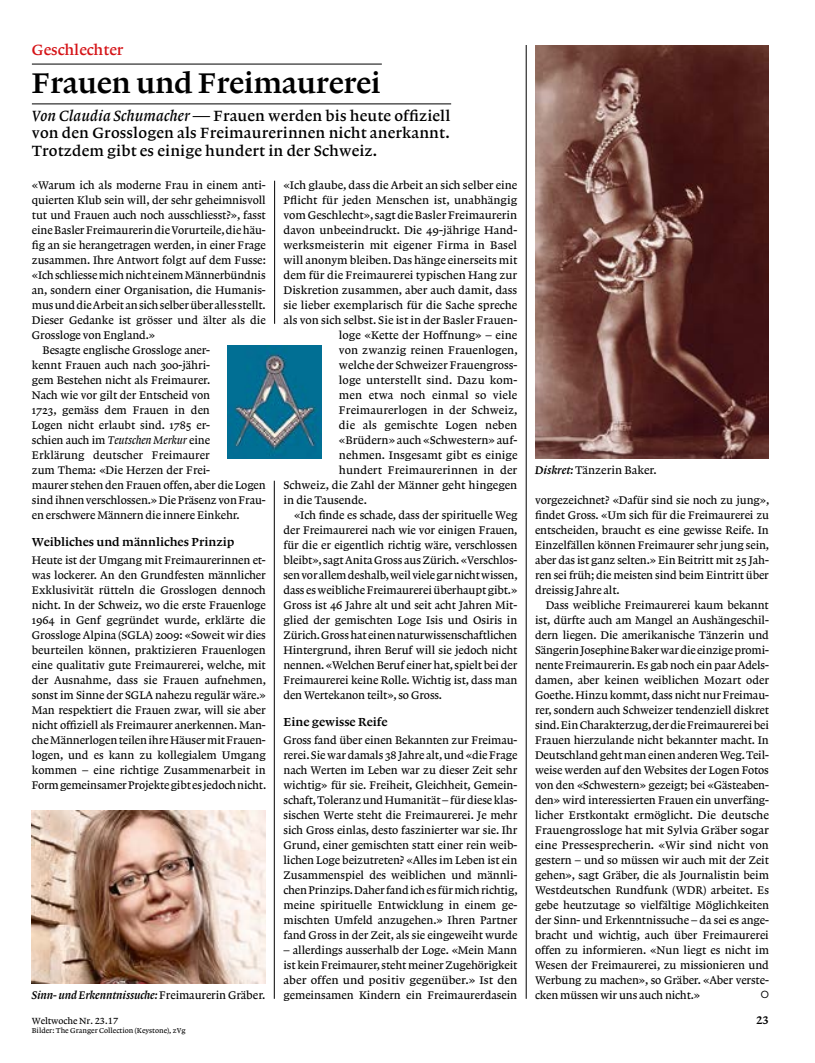
<style>
.page{position:relative;width:815px;height:1063px;background:#fff}
.page>*{position:absolute;margin:0;border:0;box-sizing:border-box;transform-origin:0 0}
.t1{font:30px "Lexicon No 1 Roman C Txt";letter-spacing:-.01em;color:#000}
.t2{font:15.62px/17.5px "Lexicon No 1 Roman B Txt";letter-spacing:.01em;color:#000;text-align:justify}
.t3{font:15.62px "Lexicon No 1 Roman B Txt";color:#d51317}
.t4{font:13.75px "Lexicon Xtra V05";color:#000}
.t5{font:12.25px "Lexicon No 1 Roman C Txt";color:#000}
.t6{font:11.62px/15px "Lexicon No 1 Roman A Txt";letter-spacing:-.005em;color:#000;text-align:justify}
.t7{font:11.62px "Lexicon No 1 Italic C Txt";letter-spacing:-.01em;color:#000}
.t8{font:11.62px "Lexicon No 1 Roman C Tab";color:#000}
.t9{font:9.38px "Lexicon No 1 Roman A Tab";letter-spacing:-.01em;color:#000}
.t10{font:7.5px "Lexicon No 1 Roman A Tab";color:#000}
.s1{font-family:"Lexicon No 1 Italic B Txt"}
.s2{font-family:"Lexicon No 1 Italic A Txt"}
.s3{font-family:"Lexicon No 1 Roman A Txt"}
.s4{font-family:"Lexicon No 1 Italic C Txt"}
</style>
<div class="page">
<hr style="left:274px;top:181px;width:1px;height:143px;background:#000">
<hr style="left:274px;top:481px;width:1px;height:518px;background:#000">
<hr style="left:526px;top:45px;width:1px;height:954px;background:#000">
<hr style="left:32px;top:64px;width:350px;height:1px;background:#000">
<hr style="left:32px;top:103px;width:419px;height:1px;background:#000">
<img style="left:535px;top:45px;width:234px;height:414px">
<img style="left:32px;top:810px;width:234px;height:174px">
<img style="left:228px;top:346px;width:93px;height:113px">
<h2 class="t3" style="left:32px;top:41px;width:93px">Geschlechter</h2>
<h1 class="t1" style="left:32px;top:66px;width:350px">Frauen und Freimaurerei</h1>
<h2 class="t2" style="left:32px;top:107px;width:420px"><span class="s1">Von Claudia Schumacher</span> _ Frauen werden bis heute offiziell von den Grosslogen als Freimaurerinnen nicht anerkannt.<br>Trotzdem gibt es einige hundert in der Schweiz.</h2>
<p class="t6" style="left:32px;top:177px;width:235px">«Warum ich als moderne Frau in einem anti-</p>
<p class="t6" style="left:32px;top:192px;width:235px">quierten Klub sein will, der sehr geheimnisvoll</p>
<p class="t6" style="left:32px;top:207px;width:235px">tut und Frauen auch noch ausschliesst?», fasst</p>
<p class="t6" style="left:32px;top:222px;width:235px">eine Basler Freimaurerin die Vorurteile, die häu-</p>
<p class="t6" style="left:32px;top:237px;width:235px">fig an sie herangetragen werden, in einer Frage</p>
<p class="t6" style="left:32px;top:252px;width:236px">zusammen. Ihre Antwort folgt auf dem Fusse:</p>
<p class="t6" style="left:32px;top:267px;width:235px">«Ich schliesse mich nicht einem Männerbündnis</p>
<p class="t6" style="left:32px;top:282px;width:235px">an, sondern einer Organisation, die Humanis-</p>
<p class="t6" style="left:32px;top:297px;width:235px">mus und die Arbeit an sich selber über alles stellt.</p>
<p class="t6" style="left:32px;top:312px;width:235px">Dieser Gedanke ist grösser und älter als die</p>
<p class="t6" style="left:32px;top:327px;width:125px">Grossloge von England.»</p>
<p class="t6" style="left:43px;top:342px;width:169px">Besagte englische Grossloge aner-</p>
<p class="t6" style="left:32px;top:357px;width:180px">kennt Frauen auch nach 300-jähri-</p>
<p class="t6" style="left:32px;top:372px;width:180px">gem Bestehen nicht als Freimaurer.</p>
<p class="t6" style="left:32px;top:387px;width:180px">Nach wie vor gilt der Entscheid von</p>
<p class="t6" style="left:32px;top:402px;width:180px">1723, gemäss dem Frauen in den</p>
<p class="t6" style="left:32px;top:417px;width:180px">Logen nicht erlaubt sind. 1785 er-</p>
<p class="t6" style="left:32px;top:432px;width:180px">schien auch im <span class="s2">Teutschen Merkur</span> eine</p>
<p class="t6" style="left:32px;top:447px;width:180px">Erklärung deutscher Freimaurer</p>
<p class="t6" style="left:32px;top:462px;width:180px">zum Thema: «Die Herzen der Frei-</p>
<p class="t6" style="left:32px;top:477px;width:235px">maurer stehen den Frauen offen, aber die Logen</p>
<p class="t6" style="left:32px;top:492px;width:235px">sind ihnen verschlossen.» Die Präsenz von Frau-</p>
<p class="t6" style="left:32px;top:507px;width:209px">en erschwere Männern die innere Einkehr.</p>
<p class="t5" style="left:32px;top:535px;width:204px">Weibliches und männliches Prinzip</p>
<p class="t6" style="left:32px;top:552px;width:236px">Heute ist der Umgang mit Freimaurerinnen et&shy;was lockerer. An den Grundfesten männlicher Exklusivität rütteln die Grosslogen dennoch nicht. In der Schweiz, wo die erste Frauenloge 1964 in Genf gegründet wurde, erklärte die Grossloge Alpina (SGLA) 2009: «Soweit wir dies beurteilen können, praktizieren Frauenlogen eine qualitativ gute Freimaurerei, welche, mit der Ausnahme, dass sie Frauen aufnehmen, sonst im Sinne der SGLA nahezu regulär wäre.» Man respektiert die Frauen zwar, will sie aber nicht offiziell als Freimaurer anerkennen. Man&shy;che Männerlogen teilen ihre Häuser mit Frauen&shy;logen, und es kann zu kollegialem Umgang kommen – eine richtige Zusammenarbeit in Form gemeinsamer Projekte gibt es jedoch nicht.</p>
<p class="t7" style="left:32px;top:988px;width:235px">Sinn- und Erkenntnissuche: <span class="s3">Freimaurerin Gräber.</span></p>
<p class="t6" style="left:283px;top:177px;width:235px">«Ich glaube, dass die Arbeit an sich selber eine</p>
<p class="t6" style="left:283px;top:192px;width:235px">Pflicht für jeden Menschen ist, unabhängig</p>
<p class="t6" style="left:283px;top:207px;width:235px">vom Geschlecht», sagt die Basler Freimaurerin</p>
<p class="t6" style="left:283px;top:222px;width:235px">davon unbeeindruckt. Die 49-jährige Hand-</p>
<p class="t6" style="left:283px;top:237px;width:235px">werksmeisterin mit eigener Firma in Basel</p>
<p class="t6" style="left:283px;top:252px;width:235px">will anonym bleiben. Das hänge einerseits mit</p>
<p class="t6" style="left:283px;top:267px;width:235px">dem für die Freimaurerei typischen Hang zur</p>
<p class="t6" style="left:283px;top:282px;width:235px">Diskretion zusammen, aber auch damit, dass</p>
<p class="t6" style="left:283px;top:297px;width:235px">sie lieber exemplarisch für die Sache spreche</p>
<p class="t6" style="left:283px;top:312px;width:235px">als von sich selbst. Sie ist in der Basler Frauen-</p>
<p class="t6" style="left:339px;top:327px;width:180px">loge «Kette der Hoffnung» – eine</p>
<p class="t6" style="left:339px;top:342px;width:180px">von zwanzig reinen Frauenlogen,</p>
<p class="t6" style="left:339px;top:357px;width:180px">welche der Schweizer Frauengross-</p>
<p class="t6" style="left:339px;top:372px;width:180px">loge unterstellt sind. Dazu kom-</p>
<p class="t6" style="left:339px;top:387px;width:180px">men etwa noch einmal so viele</p>
<p class="t6" style="left:339px;top:402px;width:180px">Freimaurerlogen in der Schweiz,</p>
<p class="t6" style="left:339px;top:417px;width:180px">die als gemischte Logen neben</p>
<p class="t6" style="left:339px;top:432px;width:180px">«Brüdern» auch «Schwestern» auf-</p>
<p class="t6" style="left:339px;top:447px;width:180px">nehmen. Insgesamt gibt es einige</p>
<p class="t6" style="left:339px;top:462px;width:180px">hundert Freimaurerinnen in der</p>
<p class="t6" style="left:283px;top:477px;width:235px">Schweiz, die Zahl der Männer geht hingegen</p>
<p class="t6" style="left:283px;top:492px;width:85px">in die Tausende.</p>
<p class="t6" style="left:294px;top:507px;width:225px">«Ich finde es schade, dass der spirituelle Weg</p>
<p class="t6" style="left:283px;top:522px;width:235px">der Freimaurerei nach wie vor einigen Frauen,</p>
<p class="t6" style="left:283px;top:537px;width:235px">für die er eigentlich richtig wäre, verschlossen</p>
<p class="t6" style="left:283px;top:552px;width:235px">bleibt», sagt Anita Gross aus Zürich. «Verschlos-</p>
<p class="t6" style="left:283px;top:567px;width:236px">sen vor allem deshalb, weil viele gar nicht wissen,</p>
<p class="t6" style="left:283px;top:582px;width:235px">dass es weibliche Freimaurerei überhaupt gibt.»</p>
<p class="t6" style="left:283px;top:597px;width:235px">Gross ist 46 Jahre alt und seit acht Jahren Mit-</p>
<p class="t6" style="left:283px;top:612px;width:235px">glied der gemischten Loge Isis und Osiris in</p>
<p class="t6" style="left:283px;top:627px;width:235px">Zürich. Gross hat einen naturwissenschaftlichen</p>
<p class="t6" style="left:283px;top:642px;width:236px">Hintergrund, ihren Beruf will sie jedoch nicht</p>
<p class="t6" style="left:283px;top:657px;width:235px">nennen. «Welchen Beruf einer hat, spielt bei der</p>
<p class="t6" style="left:283px;top:672px;width:235px">Freimaurerei keine Rolle. Wichtig ist, dass man</p>
<p class="t6" style="left:283px;top:687px;width:160px">den Wertekanon teilt», so Gross.</p>
<p class="t5" style="left:283px;top:715px;width:106px">Eine gewisse Reife</p>
<p class="t6" style="left:283px;top:732px;width:236px">Gross fand über einen Bekannten zur Freimau&shy;rerei. Sie war damals 38 Jahre alt, und «die Frage nach Werten im Leben war zu dieser Zeit sehr wichtig» für sie. Freiheit, Gleichheit, Gemein&shy;schaft, Toleranz und Humanität – für diese klas&shy;sischen Werte steht die Freimaurerei. Je mehr sich Gross einlas, desto faszinierter war sie. Ihr Grund, einer gemischten statt einer rein weib&shy;lichen Loge beizutreten? «Alles im Leben ist ein Zusammenspiel des weiblichen und männli&shy;chen Prinzips. Daher fand ich es für mich richtig, meine spirituelle Entwicklung in einem ge&shy;mischten Umfeld anzugehen.» Ihren Partner fand Gross in der Zeit, als sie eingeweiht wurde</p>
<p class="t6" style="left:283px;top:942px;width:235px">– allerdings ausserhalb der Loge. «Mein Mann ist kein Freimaurer, steht meiner Zugehörigkeit aber offen und positiv gegenüber.» Ist den gemeinsamen Kindern ein Freimaurerdasein</p>
<p class="t6" style="left:535px;top:462px;width:123px"><span class="s4">Diskret:</span> Tänzerin Baker.</p>
<p class="t6" style="left:535px;top:492px;width:236px">vorgezeichnet? «Dafür sind sie noch zu jung», findet Gross. «Um sich für die Freimaurerei zu entscheiden, braucht es eine gewisse Reife. In Einzelfällen können Freimaurer sehr jung sein, aber das ist ganz selten.» Ein Beitritt mit 25 Jah&shy;ren sei früh; die meisten sind beim Eintritt über dreissig Jahre alt.</p>
<p class="t6" style="left:535px;top:597px;width:236px;text-indent:11px">Dass weibliche Freimaurerei kaum bekannt ist, dürfte auch am Mangel an Aushängeschil&shy;dern liegen. Die amerikanische Tänzerin und Sängerin Josephine Baker war die einzige promi&shy;nente Freimaurerin. Es gab noch ein paar Adels&shy;damen, aber keinen weiblichen Mozart oder Goethe. Hinzu kommt, dass nicht nur Freimau&shy;rer, sondern auch Schweizer tendenziell diskret sind. Ein Charakterzug, der die Freimaurerei bei Frauen hierzulande nicht bekannter macht. In Deutschland geht man einen anderen Weg. Teil&shy;weise werden auf den Websites der Logen Fotos von den «Schwestern» gezeigt; bei «Gästeaben&shy;den» wird interessierten Frauen ein unverfäng&shy;licher Erstkontakt ermöglicht. Die deutsche Frauengrossloge hat mit Sylvia Gräber sogar eine Pressesprecherin. «Wir sind nicht von gestern – und so müssen wir auch mit der Zeit gehen», sagt Gräber, die als Journalistin beim Westdeutschen Rundfunk (WDR) arbeitet. Es gebe heutzutage so vielfältige Möglichkeiten der Sinn- und Erkenntnissuche – da sei es ange&shy;bracht und wichtig, auch über Freimaurerei offen zu informieren. «Nun liegt es nicht im Wesen der Freimaurerei, zu missionieren und Werbung zu machen», so Gräber. «Aber verste&shy;cken müssen wir uns auch nicht.»</p>
<p class="t4" style="left:761px;top:988px;width:10px">g</p>
<p class="t9" style="left:32px;top:1015px;width:88px">Weltwoche Nr. 23.17</p>
<p class="t8" style="left:756px;top:1013px;width:14px">23</p>
<p class="t10" style="left:32px;top:1026px;width:155px">Bilder: The Granger Collection (Keystone), zVg</p>
</div>
